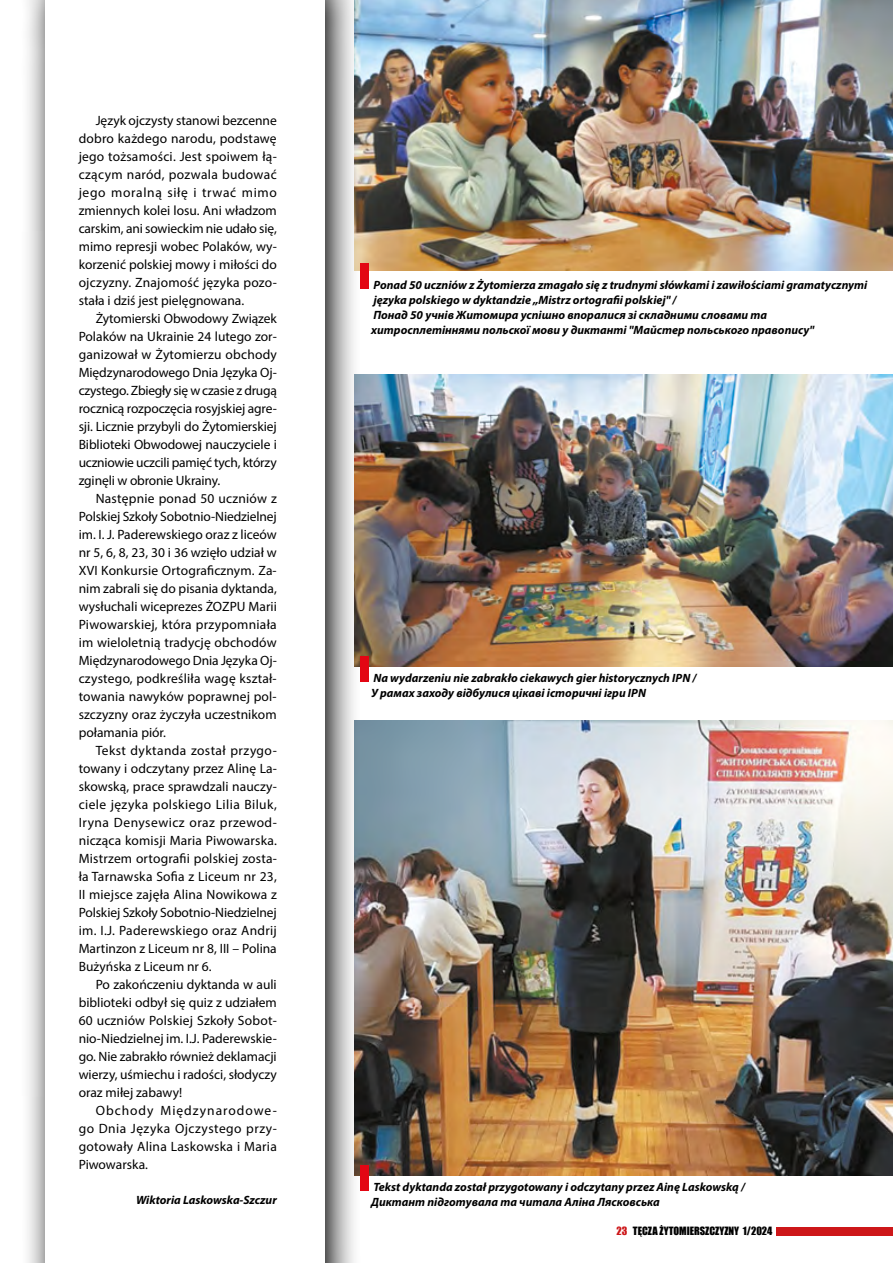
<style>
.page{position:relative;width:893px;height:1263px;background:#fff}
.page>*{position:absolute;margin:0;border:0;box-sizing:border-box;transform-origin:0 0}
.t1{font:13.5px/18px "Myriad Pro";color:#000;text-align:justify}
.t2{font:italic 700 12px/15px "Myriad Pro";color:#000}
.t3{font:10.5px "Impact";color:#000}
.s1{color:#cd1719}
</style>
<div class="page">
<img style="left:362px;top:721px;width:531px;height:455px">
<img style="left:362px;top:374px;width:531px;height:293px">
<div style="left:361px;top:656px;width:8px;height:26px;background:#e30613"></div>
<div style="left:361px;top:1165px;width:8px;height:26px;background:#e30613"></div>
<img style="left:362px;top:0;width:530px;height:271px">
<div style="left:361px;top:264px;width:8px;height:25px;background:#e30613"></div>
<svg style="left:27px;top:0;width:335px;height:1263px;background:#b9b7b6"></svg>
<div style="left:45px;top:0;width:280px;height:1263px;background:#fff"></div>
<div style="left:776px;top:1227px;width:117px;height:8px;background:#cd1719"></div>
<p class="t1" style="left:79px;top:111px;width:200px;text-indent:17px">Język ojczysty stanowi bezcenne dobro każdego narodu, podstawę jego tożsamości. Jest spoiwem łą&shy;czącym naród, pozwala budować jego moralną siłę i trwać mimo zmiennych kolei losu. Ani władzom carskim, ani sowieckim nie udało się, mimo represji wobec Polaków, wy&shy;korzenić polskiej mowy i miłości do ojczyzny. Znajomość języka pozo&shy;stała i dziś jest pielęgnowana.</p>
<p class="t1" style="left:79px;top:309px;width:200px;text-indent:17px">Żytomierski Obwodowy Związek Polaków na Ukrainie 24 lutego zor&shy;ganizował w Żytomierzu obchody Międzynarodowego Dnia Języka Oj&shy;czystego. Zbiegły się w czasie z drugą rocznicą rozpoczęcia rosyjskiej agre&shy;sji. Licznie przybyli do Żytomierskiej Biblioteki Obwodowej nauczyciele i uczniowie uczcili pamięć tych, którzy zginęli w obronie Ukrainy.</p>
<p class="t1" style="left:79px;top:489px;width:200px;text-indent:17px">Następnie ponad 50 uczniów z Polskiej Szkoły Sobotnio-Niedzielnej im. I. J. Paderewskiego oraz z liceów nr 5, 6, 8, 23, 30 i 36 wzięło udział w XVI Konkursie Ortograficznym. Za&shy;nim zabrali się do pisania dyktanda, wysłuchali wiceprezes ŻOZPU Marii Piwowarskiej, która przypomniała im wieloletnią tradycję obchodów Międzynarodowego Dnia Języka Oj&shy;czystego, podkreśliła wagę kształ&shy;towania nawyków poprawnej pol&shy;szczyzny oraz życzyła uczestnikom połamania piór.</p>
<p class="t1" style="left:79px;top:741px;width:200px;text-indent:17px">Tekst dyktanda został przygo&shy;towany i odczytany przez Alinę La&shy;skowską, prace sprawdzali nauczy&shy;ciele języka polskiego Lilia Biluk, Iryna Denysewicz oraz przewod&shy;nicząca komisji Maria Piwowarska.<br>Mistrzem ortografii polskiej zosta&shy;ła Tarnawska Sofia z Liceum nr 23, II miejsce zajęła Alina Nowikowa z Polskiej Szkoły Sobotnio-Niedzielnej im. I.J. Paderewskiego oraz Andrij Martinzon z Liceum nr 8, III – Polina Bużyńska z Liceum nr 6.</p>
<p class="t1" style="left:79px;top:975px;width:200px;text-indent:17px">Po zakończeniu dyktanda w auli biblioteki odbył się quiz z udziałem 60 uczniów Polskiej Szkoły Sobot&shy;nio-Niedzielnej im. I.J. Paderewskie&shy;go. Nie zabrakło również deklamacji wierzy, uśmiechu i radości, słodyczy oraz miłej zabawy!</p>
<p class="t1" style="left:79px;top:1101px;width:200px;text-indent:17px">Obchody Międzynarodowe&shy;go Dnia Języka Ojczystego przy&shy;gotowały Alina Laskowska i Maria Piwowarska.</p>
<p class="t2" style="left:136px;top:1192px;width:142px">Wiktoria Laskowska-Szczur</p>
<p class="t2" style="left:371px;top:277px;width:498px">Ponad 50 uczniów z Żytomierza zmagało się z trudnymi słówkami i zawiłościami gramatycznymi języka polskiego w dyktandzie „Mistrz ortografii polskiej" /<br>Понад 50 учнів Житомира успішно впоралися зі складними словами та хитросплетіннями польскої мови у диктанті "Майстер польського правопису"</p>
<p class="t2" style="left:371px;top:670px;width:327px">Na wydarzeniu nie zabrakło ciekawych gier historycznych IPN /<br>У рамах заходу відбулися цікаві історичні ігри IPN</p>
<p class="t2" style="left:371px;top:1179px;width:375px">Tekst dyktanda został przygotowany i odczytany przez Ainę Laskowską /<br>Диктант підготувала та читала Аліна Лясковська</p>
<p class="t3" style="left:617px;top:1223px;width:157px"><span class="s1">23</span> TĘCZA ŻYTOMIERSZCZYZNY 1/2024</p>
</div>
